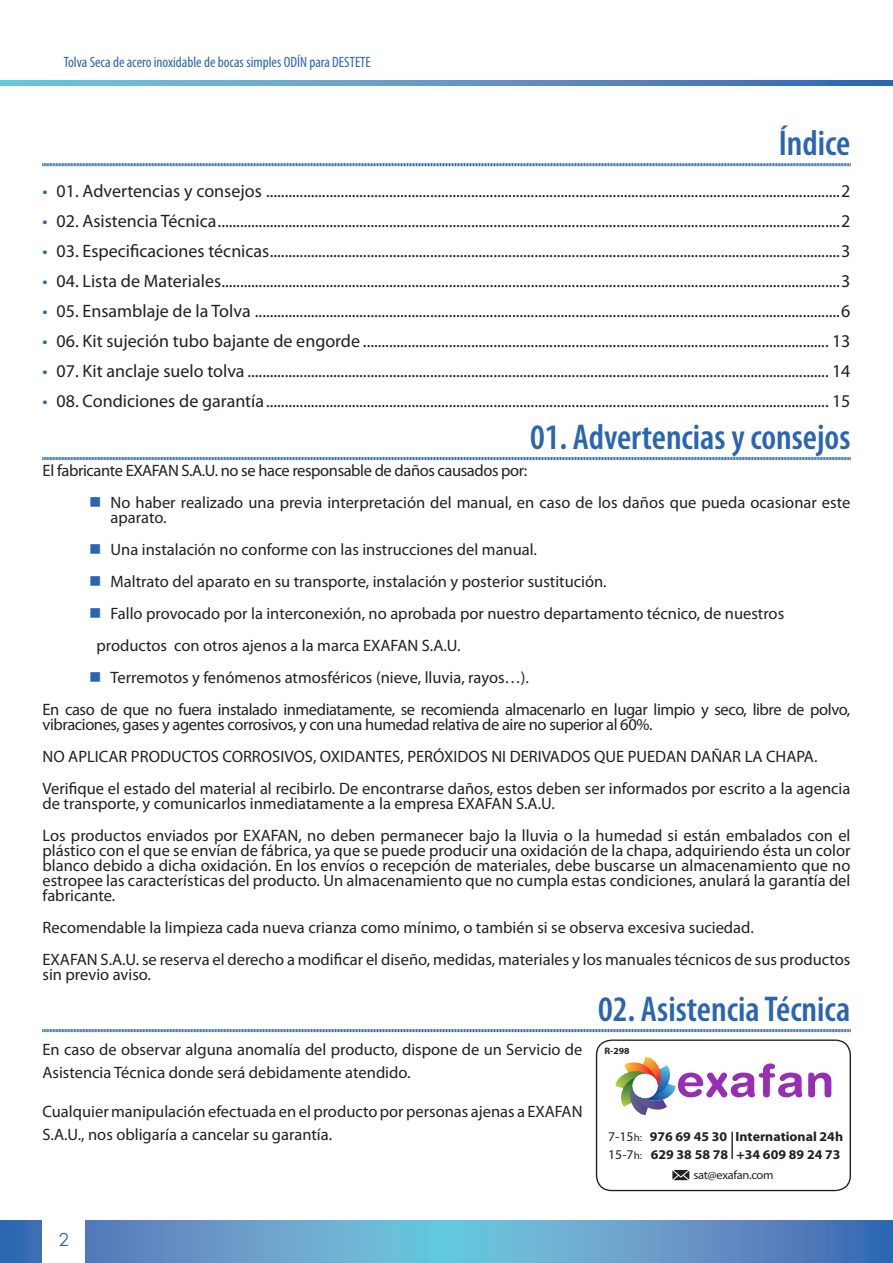
<style>
.page{position:relative;width:893px;height:1263px;background:#fff}
.page>*{position:absolute;margin:0;border:0;box-sizing:border-box;transform-origin:0 0}
._01__Titulos__Nivel{font:600 condensed 36px "Myriad Pro";color:#2a65b1}
.t1{font:18px "Myriad Pro";color:#231f20}
.t2{font:18px "Century Gothic";color:#2a65b1}
._01__Normal{font:16.5px/15px "Myriad Pro";color:#231f20}
._01__Normal-2{font:16.5px/15px "Myriad Pro";letter-spacing:-.025em;color:#231f20}
.t3{font:condensed 15px "Myriad Pro";color:#2a65b1}
.t4{font:700 13.35px/17.7px "Myriad Pro";color:#231f20;scale:1.04 1}
.t5{font:13.35px "Myriad Pro";color:#231f20;scale:1.04 1}
.t6{font:12px "Myriad Pro";letter-spacing:-.025em;color:#231f20;scale:1.04 1}
.t7{font:700 9.3px "Myriad Pro";color:#231f20}
.s1{color:#2a65b1}
.s2{font-size:10.65px}
</style>
<div class="page">
<svg style="left:0;top:1220px;width:893px;height:43px;background:#609ac8"></svg>
<svg style="left:0;top:81px;width:893px;height:4px;background:#5e96c6"></svg>
<div style="left:43px;top:1218px;width:42px;height:45px;background:#fff"></div>
<svg style="left:42px;top:163px;width:809px;height:4px;background:#93b1d7"></svg>
<svg style="left:42px;top:457px;width:809px;height:4px"></svg>
<svg style="left:596px;top:1039px;width:255px;height:152px"></svg>
<hr style="left:731px;top:1132px;width:2px;height:27px;background:#231f20">
<svg style="left:42px;top:1029px;width:809px;height:4px"></svg>
<p class="t3" style="left:64px;top:53px;width:309px">Tolva Seca de acero inoxidable de bocas simples ODÍN para DESTETE</p>
<p class="_01__Titulos__Nivel" style="left:779px;top:123px;width:73px">Índice</p>
<p class="t1" style="left:43px;top:180px;width:809px"><span class="s1">•</span> 01. Advertencias y consejos ..........................................................................................................................................................2</p>
<p class="t1" style="left:43px;top:210px;width:809px"><span class="s1">•</span> 02. Asistencia Técnica.......................................................................................................................................................................2</p>
<p class="t1" style="left:43px;top:240px;width:809px"><span class="s1">•</span> 03. Especificaciones técnicas.........................................................................................................................................................3</p>
<p class="t1" style="left:43px;top:270px;width:809px"><span class="s1">•</span> 04. Lista de Materiales......................................................................................................................................................................3</p>
<p class="t1" style="left:43px;top:300px;width:809px"><span class="s1">•</span> 05. Ensamblaje de la Tolva .............................................................................................................................................................6</p>
<p class="t1" style="left:43px;top:330px;width:809px"><span class="s1">•</span> 06. Kit sujeción tubo bajante de engorde ............................................................................................................................. 13</p>
<p class="t1" style="left:43px;top:360px;width:809px"><span class="s1">•</span> 07. Kit anclaje suelo tolva ............................................................................................................................................................ 14</p>
<p class="t1" style="left:43px;top:390px;width:809px"><span class="s1">•</span> 08. Condiciones de garantía....................................................................................................................................................... 15</p>
<p class="_01__Titulos__Nivel" style="left:530px;top:417px;width:322px">01. Advertencias y consejos</p>
<p class="_01__Normal-2" style="left:43px;top:463px;width:486px">El fabricante EXAFAN S.A.U. no se hace responsable de daños causados por:</p>
<p class="_01__Normal" style="left:111px;top:495px;width:741px">No haber realizado una previa interpretación del manual, en caso de los daños que pueda ocasionar este aparato.</p>
<p class="_01__Normal" style="left:111px;top:542px;width:428px">Una instalación no conforme con las instrucciones del manual.</p>
<p class="_01__Normal" style="left:111px;top:574px;width:498px">Maltrato del aparato en su transporte, instalación y posterior sustitución.</p>
<p class="_01__Normal" style="left:111px;top:606px;width:675px">Fallo provocado por la interconexión, no aprobada por nuestro departamento técnico, de nuestros</p>
<p class="_01__Normal" style="left:97px;top:638px;width:365px">productos con otros ajenos a la marca EXAFAN S.A.U.</p>
<p class="_01__Normal" style="left:111px;top:670px;width:420px">Terremotos y fenómenos atmosféricos (nieve, lluvia, rayos…).</p>
<p class="_01__Normal-2" style="left:43px;top:702px;width:809px">En caso de que no fuera instalado inmediatamente, se recomienda almacenarlo en lugar limpio y seco, libre de polvo, vibraciones, gases y agentes corrosivos, y con una humedad relativa de aire no superior al 60%.</p>
<p class="_01__Normal" style="left:43px;top:749px;width:776px">NO APLICAR PRODUCTOS CORROSIVOS, OXIDANTES, PERÓXIDOS NI DERIVADOS QUE PUEDAN DAÑAR LA CHAPA.</p>
<p class="_01__Normal" style="left:43px;top:781px;width:809px">Verifique el estado del material al recibirlo. De encontrarse daños, estos deben ser informados por escrito a la agencia de transporte, y comunicarlos inmediatamente a la empresa EXAFAN S.A.U.</p>
<p class="_01__Normal" style="left:43px;top:828px;width:809px;text-align:justify">Los productos enviados por EXAFAN, no deben permanecer bajo la lluvia o la humedad si están embalados con el plástico con el que se envían de fábrica, ya que se puede producir una oxidación de la chapa, adquiriendo ésta un color blanco debido a dicha oxidación. En los envíos o recepción de materiales, debe buscarse un almacenamiento que no estropee las características del producto. Un almacenamiento que no cumpla estas condiciones, anulará la garantía del fabricante.</p>
<p class="_01__Normal" style="left:43px;top:920px;width:713px">Recomendable la limpieza cada nueva crianza como mínimo, o también si se observa excesiva suciedad.</p>
<p class="_01__Normal" style="left:43px;top:952px;width:809px">EXAFAN S.A.U. se reserva el derecho a modificar el diseño, medidas, materiales y los manuales técnicos de sus productos sin previo aviso.</p>
<p class="_01__Normal" style="left:43px;top:1038px;width:541px;line-height:22.5px">En caso de observar alguna anomalía del producto, dispone de un Servicio de<br>Asistencia Técnica donde será debidamente atendido.</p>
<p class="_01__Normal" style="left:43px;top:1100px;width:542px;line-height:22.5px">Cualquier manipulación efectuada en el producto por personas ajenas a EXAFAN<br>S.A.U., nos obligaría a cancelar su garantía.</p>
<p class="_01__Titulos__Nivel" style="left:598px;top:989px;width:254px">02. Asistencia Técnica</p>
<p class="t7" style="left:604px;top:1045px;width:27px">R-298</p>
<p class="t5" style="left:608px;top:1128px;width:34px">7-15<span class="s2">h:</span></p>
<p class="t4" style="left:736px;top:1127px;width:105px">International 24h</p>
<p class="t5" style="left:608px;top:1146px;width:34px">15-7<span class="s2">h:</span></p>
<p class="t4" style="left:736px;top:1145px;width:101px">+34 609 89 24 73</p>
<p class="t4" style="left:650px;top:1127px;width:77px">976 69 45 30<br>629 38 58 78</p>
<p class="t6" style="left:693px;top:1167px;width:79px">sat@exafan.com</p>
<p class="t2" style="left:59px;top:1227px;width:11px">2</p>
</div>
